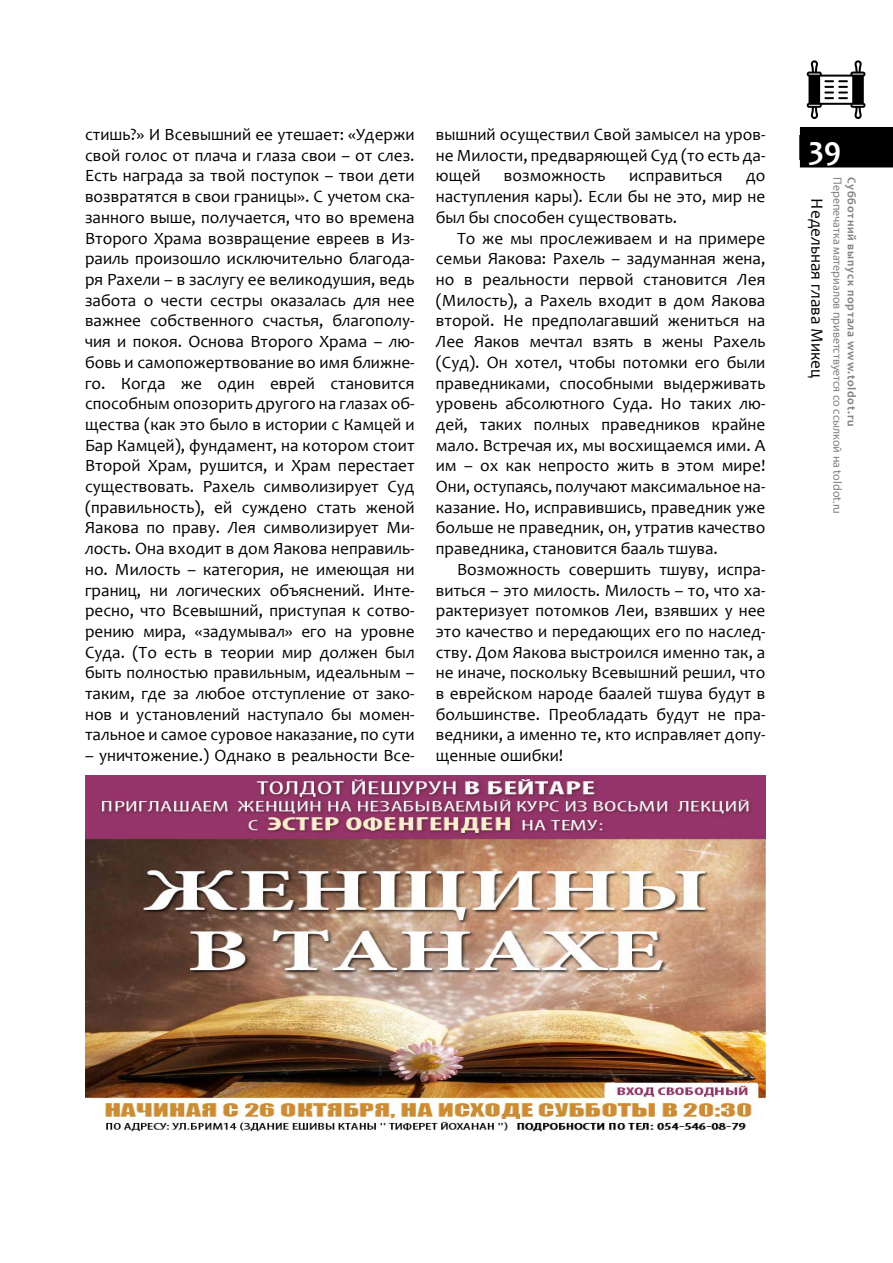
<style>
.page{position:relative;width:893px;height:1263px;background:#fff}
.page>*{position:absolute;margin:0;border:0;box-sizing:border-box;transform-origin:0 0}
.t1{font:700 33px "Candara";color:#fff}
.t2{font:17.25px/20.7px "Candara";color:#000;text-align:justify}
.t3{font:12px "Myriad Pro";color:#808285}
.t4{font:700 12px "Candara";letter-spacing:.06em;color:#808285}
</style>
<div class="page">
<div style="left:800px;top:127px;width:93px;height:40px;background:#000"></div>
<svg style="left:807px;top:60px;width:58px;height:59px"></svg>
<img style="left:85px;top:775px;width:680px;height:357px">
<p class="t2" style="left:85px;top:124px;width:331px">стишь?» И Всевышний ее утешает: «Удержи свой голос от плача и глаза свои – от слез.<br>Есть награда за твой поступок – твои дети возвратятся в свои границы». С учетом ска&shy;занного выше, получается, что во времена Второго Храма возвращение евреев в Из&shy;раиль произошло исключительно благода&shy;ря Рахели – в заслугу ее великодушия, ведь забота о чести сестры оказалась для нее важнее собственного счастья, благополу&shy;чия и покоя. Основа Второго Храма – лю&shy;бовь и самопожертвование во имя ближне&shy;го. Когда же один еврей становится способным опозорить другого на глазах об&shy;щества (как это было в истории с Камцей и Бар Камцей), фундамент, на котором стоит Второй Храм, рушится, и Храм перестает существовать. Рахель символизирует Суд (правильность), ей суждено стать женой Яакова по праву. Лея символизирует Ми&shy;лость. Она входит в дом Яакова неправиль&shy;но. Милость – категория, не имеющая ни границ, ни логических объяснений. Инте&shy;ресно, что Всевышний, приступая к сотво&shy;рению мира, «задумывал» его на уровне Суда. (То есть в теории мир должен был быть полностью правильным, идеальным – таким, где за любое отступление от зако&shy;нов и установлений наступало бы момен&shy;тальное и самое суровое наказание, по сути</p>
<p class="t2" style="left:85px;top:745px;width:331px">– уничтожение.) Однако в реальности Все-</p>
<p class="t2" style="left:436px;top:124px;width:331px">вышний осуществил Свой замысел на уров&shy;не Милости, предваряющей Суд (то есть да&shy;ющей</p>
<p class="t2" style="left:436px;top:165px;width:331px;text-indent:310px">до наступления кары). Если бы не это, мир не был бы способен существовать.</p>
<p class="t2" style="left:436px;top:227px;width:331px;text-indent:21px">То же мы прослеживаем и на примере семьи Яакова: Рахель – задуманная жена, но в реальности первой становится Лея (Милость), а Рахель входит в дом Яакова второй. Не предполагавший жениться на Лее Яаков мечтал взять в жены Рахель (Суд). Он хотел, чтобы потомки его были праведниками, способными выдерживать уровень абсолютного Суда. Но таких лю&shy;дей, таких полных праведников крайне мало. Встречая их, мы восхищаемся ими. А им – ох как непросто жить в этом мире!<br>Они, оступаясь, получают максимальное на&shy;казание. Но, исправившись, праведник уже больше не праведник, он, утратив качество праведника, становится бааль тшува.</p>
<p class="t2" style="left:436px;top:559px;width:331px;text-indent:21px">Возможность совершить тшуву, испра&shy;виться – это милость. Милость – то, что ха&shy;рактеризует потомков Леи, взявших у нее это качество и передающих его по наслед&shy;ству. Дом Яакова выстроился именно так, а не иначе, поскольку Всевышний решил, что в еврейском народе баалей тшува будут в большинстве. Преобладать будут не пра&shy;ведники, а именно те, кто исправляет допу&shy;щенные ошибки!</p>
<p class="t2" style="left:504px;top:165px;width:103px">возможность</p>
<p class="t2" style="left:629px;top:165px;width:95px">исправиться</p>
<h1 class="t1" style="left:808px;top:128px;width:34px">39</h1>
<p class="t2" style="left:828px;top:198px;width:182px;rotate:90deg">Недельная глава Микец</p>
<p class="t3" style="left:845px;top:177px;width:338px;rotate:90deg">Перепечатка материалов приветствуется со ссылкой на toldot.ru</p>
<p class="t4" style="left:859px;top:177px;width:251px;rotate:90deg">Субботний выпуск портала www.toldot.ru</p>
</div>
